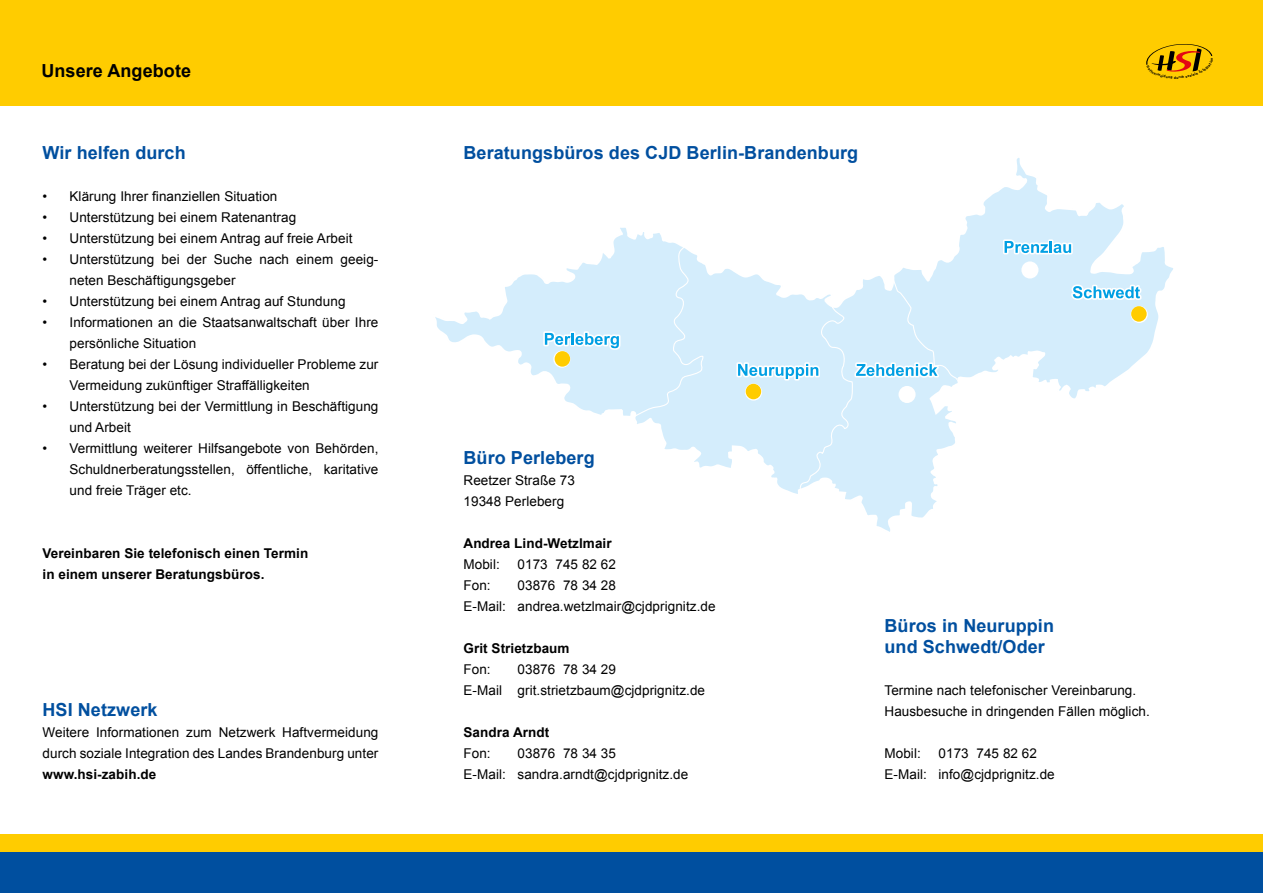
<style>
.page{position:relative;width:1263px;height:893px;background:#fff}
.page>*{position:absolute;margin:0;border:0;box-sizing:border-box;transform-origin:0 0}
.t1{font:700 18px/21.6px "Arial";letter-spacing:.005em;color:#004f9f}
.t2{font:700 18px "Arial";letter-spacing:.005em;color:#000}
.t3{font:13.5px/21px "Arial";letter-spacing:.005em;color:#000}
.t4{font:700 13.5px/21px "Arial";letter-spacing:.005em;color:#000}
</style>
<div class="page">
<div style="left:0;top:850px;width:1263px;height:43px;background:#004f9f"></div>
<div style="left:0;top:0;width:1263px;height:106px;background:#fc0"></div>
<div style="left:0;top:834px;width:1263px;height:17px;background:#fc0"></div>
<svg style="left:435px;top:158px;width:738px;height:310px"></svg>
<svg style="left:542px;top:330px;width:80px;height:22px"></svg>
<svg style="left:735px;top:272px;width:226px;height:260px"></svg>
<svg style="left:1001px;top:227px;width:73px;height:30px;background:#bce4f8"></svg>
<svg style="left:745px;top:384px;width:17px;height:17px"></svg>
<div style="left:898px;top:386px;width:17px;height:17px;background:#fff;border-radius:50%"></div>
<div style="left:1021px;top:261px;width:17px;height:18px;background:#fff;border-radius:50%"></div>
<svg style="left:1069px;top:280px;width:74px;height:28px"></svg>
<svg style="left:1131px;top:306px;width:17px;height:17px"></svg>
<div style="left:555px;top:351px;width:15px;height:16px;background:#fc0;border-radius:50%"></div>
<div style="left:1131px;top:306px;width:16px;height:16px;background:#fc0;border-radius:50%"></div>
<div style="left:746px;top:384px;width:15px;height:15px;background:#fc0;border-radius:50%"></div>
<svg style="left:1146px;top:44px;width:67px;height:28px"></svg>
<h1 class="t2" style="left:41px;top:59px;width:151px">Unsere Angebote</h1>
<h1 class="t1" style="left:43px;top:143px;width:145px">Wir helfen durch</h1>
<p class="t3" style="left:43px;top:186px;width:236px">• Klärung Ihrer finanziellen Situation</p>
<p class="t3" style="left:43px;top:207px;width:255px">• Unterstützung bei einem Ratenantrag</p>
<p class="t3" style="left:43px;top:228px;width:311px">• Unterstützung bei einem Antrag auf freie Arbeit</p>
<p class="t3" style="left:70px;top:249px;width:310px;text-indent:-27px">• Unterstützung bei der Suche nach einem geeig&shy;neten Beschäftigungsgeber</p>
<p class="t3" style="left:43px;top:291px;width:304px">• Unterstützung bei einem Antrag auf Stundung</p>
<p class="t3" style="left:70px;top:312px;width:310px;text-indent:-27px">• Informationen an die Staatsanwaltschaft über Ihre persönliche Situation</p>
<p class="t3" style="left:70px;top:354px;width:310px;text-indent:-27px">• Beratung bei der Lösung individueller Probleme zur<br>Vermeidung zukünftiger Straffälligkeiten</p>
<p class="t3" style="left:70px;top:396px;width:310px;text-indent:-27px">• Unterstützung bei der Vermittlung in Beschäftigung und Arbeit</p>
<p class="t3" style="left:70px;top:438px;width:310px;text-align:justify;text-indent:-27px">• Vermittlung weiterer Hilfsangebote von Behörden, Schuldnerberatungsstellen, öffentliche, karitative und freie Träger etc.</p>
<p class="t4" style="left:43px;top:543px;width:267px">Vereinbaren Sie telefonisch einen Termin in einem unserer Beratungsbüros.</p>
<h1 class="t1" style="left:43px;top:699px;width:117px">HSI Netzwerk</h1>
<p class="t3" style="left:43px;top:721px;width:337px">Weitere Informationen zum Netzwerk Haftvermeidung durch soziale Integration des Landes Brandenburg unter</p>
<p class="t4" style="left:43px;top:764px;width:115px">www.hsi-zabih.de</p>
<h1 class="t1" style="left:463px;top:143px;width:396px">Beratungsbüros des CJD Berlin-Brandenburg</h1>
<h1 class="t1" style="left:463px;top:447px;width:133px">Büro Perleberg</h1>
<p class="t3" style="left:463px;top:469px;width:113px">Reetzer Straße 73<br>19348 Perleberg</p>
<p class="t4" style="left:463px;top:533px;width:150px">Andrea Lind-Wetzlmair</p>
<p class="t3" style="left:463px;top:553px;width:38px">Mobil:</p>
<p class="t3" style="left:517px;top:553px;width:100px">0173 745 82 62</p>
<p class="t3" style="left:463px;top:574px;width:29px">Fon:</p>
<p class="t3" style="left:463px;top:574px;width:254px;text-indent:54px">03876 78 34 28<br>E-Mail: andrea.wetzlmair@cjdprignitz.de</p>
<p class="t4" style="left:463px;top:638px;width:108px">Grit Strietzbaum</p>
<p class="t3" style="left:463px;top:658px;width:29px">Fon:</p>
<p class="t3" style="left:463px;top:658px;width:243px;text-indent:54px">03876 78 34 29<br>E-Mail grit.strietzbaum@cjdprignitz.de</p>
<p class="t4" style="left:463px;top:722px;width:87px">Sandra Arndt</p>
<p class="t3" style="left:463px;top:743px;width:29px">Fon:</p>
<p class="t3" style="left:463px;top:743px;width:226px;text-indent:54px">03876 78 34 35<br>E-Mail: sandra.arndt@cjdprignitz.de</p>
<h1 class="t1" style="left:884px;top:615px;width:171px">Büros in Neuruppin und Schwedt/Oder</h1>
<p class="t3" style="left:884px;top:679px;width:267px">Termine nach telefonischer Vereinbarung.<br>Hausbesuche in dringenden Fällen möglich.</p>
<p class="t3" style="left:884px;top:742px;width:38px">Mobil:</p>
<p class="t3" style="left:884px;top:742px;width:172px;text-indent:54px">0173 745 82 62<br>E-Mail: info@cjdprignitz.de</p>
</div>
